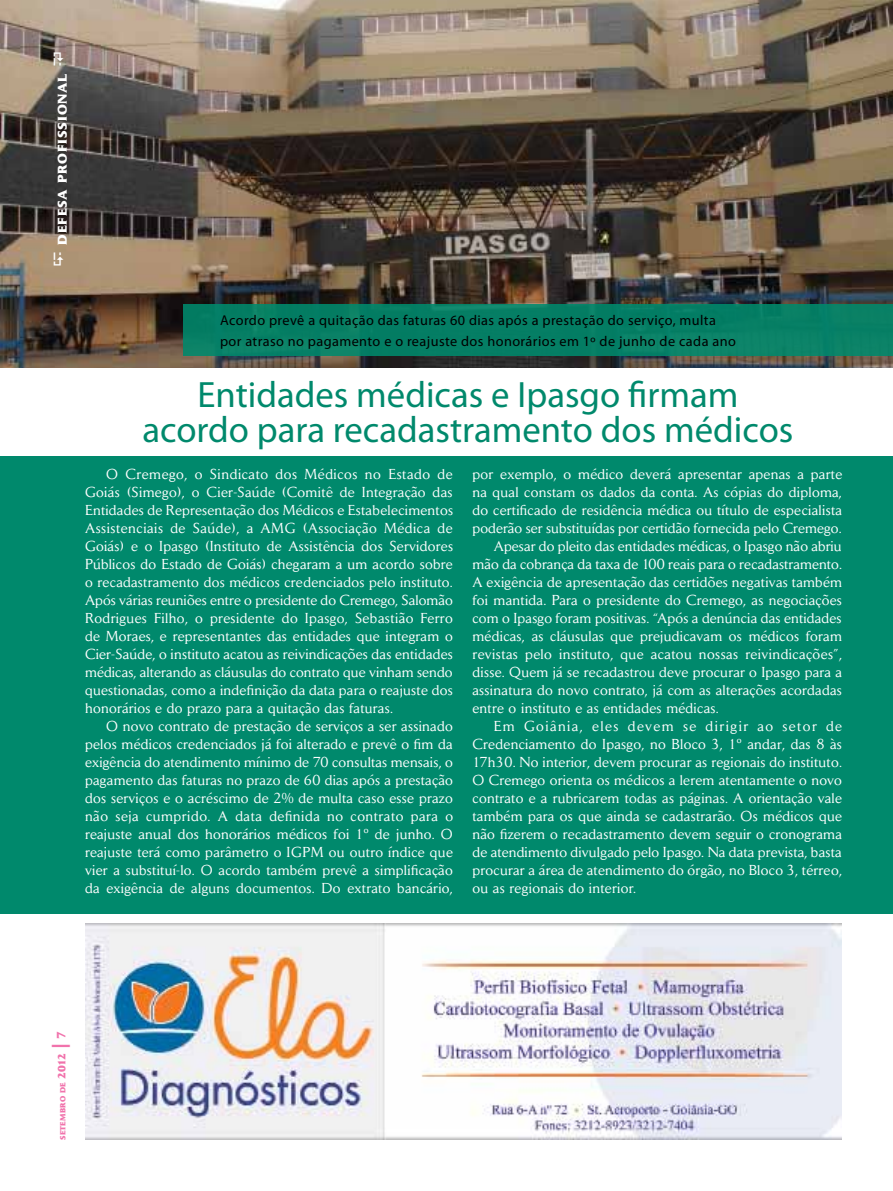
<style>
.page{position:relative;width:893px;height:1191px;background:#fff}
.page>*{position:absolute;margin:0;border:0;box-sizing:border-box;transform-origin:0 0}
.t1{font:36.75px/34.3px "Myriad Pro";color:#00896c;text-align:center}
.t2{font:14.25px/18px "Daily News";letter-spacing:.02em;color:#fff;text-align:justify}
.t3{font:14.25px/21px "Myriad Pro";letter-spacing:.03em;color:#000}
.t4{font:14.25px "Daily News";letter-spacing:.1em;color:#fff}
.t5{font:800 12.6px "Daily News";letter-spacing:.065em;color:#fff}
.t6{font:800 7.35px "Daily News";letter-spacing:.01em;color:#f173ac}
.s1{font-size:10.5px}
.s2{font-size:18px}
.s3{font-size:12px}
</style>
<div class="page">
<div style="left:0;top:457px;width:893px;height:457px;background:#00896c"></div>
<img style="left:0;top:0;width:893px;height:368px">
<div style="left:183px;top:304px;width:710px;height:51px;background:#057e64"></div>
<img style="left:85px;top:923px;width:757px;height:217px">
<svg style="left:54px;top:252px;width:10px;height:13px"></svg>
<svg style="left:54px;top:53px;width:10px;height:13px"></svg>
<p class="t5" style="left:55px;top:245px;width:173px;rotate:-90deg">defesa profissional</p>
<p class="t3" style="left:220px;top:309px;width:517px">Acordo prevê a quitação das faturas 60 dias após a prestação do serviço, multa por atraso no pagamento e o reajuste dos honorários em 1º de junho de cada ano</p>
<h1 class="t1" style="left:142px;top:377px;width:652px">Entidades médicas e I pasgo firmam acordo para recadastramento dos médicos</h1>
<p class="t2" style="left:85px;top:465px;width:370px;text-indent:21px">O Cremego, o Sindicato dos Médicos no Estado de Goiás (Simego), o Cier-Saúde (Comitê de Integração das Entidades de Representação dos Médicos e Estabelecimentos Assistenciais de Saúde), a AMG (Associação Médica de Goiás) e o Ipasgo (Instituto de Assistência dos Servidores Públicos do Estado de Goiás) chegaram a um acordo sobre o recadastramento dos médicos credenciados pelo instituto.<br>Após várias reuniões entre o presidente do Cremego, Salomão Rodrigues Filho, o presidente do Ipasgo, Sebastião Ferro de Moraes, e representantes das entidades que integram o Cier-Saúde, o instituto acatou as reivindicações das entidades médicas, alterando as cláusulas do contrato que vinham sendo questionadas, como a indefinição da data para o reajuste dos honorários e do prazo para a quitação das faturas.</p>
<p class="t2" style="left:85px;top:716px;width:370px;text-indent:21px">O novo contrato de prestação de serviços a ser assinado pelos médicos credenciados já foi alterado e prevê o fim da exigência do atendimento mínimo de 70 consultas mensais, o pagamento das faturas no prazo de 60 dias após a prestação dos serviços e o acréscimo de 2% de multa caso esse prazo não seja cumprido. A data definida no contrato para o reajuste anual dos honorários médicos foi 1º de junho. O reajuste terá como parâmetro o IGPM ou outro índice que vier a substituí-lo. O acordo também prevê a simplificação da exigência de alguns documentos. Do extrato bancário,</p>
<p class="t2" style="left:472px;top:464px;width:371px">por exemplo, o médico deverá apresentar apenas a parte</p>
<p class="t2" style="left:472px;top:482px;width:371px">na qual constam os dados da conta. As cópias do diploma,</p>
<p class="t2" style="left:472px;top:500px;width:371px">do certificado de residência médica ou título de especialista</p>
<p class="t2" style="left:472px;top:518px;width:371px">poderão ser substituídas por certidão fornecida pelo Cremego.</p>
<p class="t2" style="left:494px;top:536px;width:349px">Apesar do pleito das entidades médicas, o Ipasgo não abriu</p>
<p class="t2" style="left:472px;top:554px;width:371px">mão da cobrança da taxa de 100 reais para o recadastramento.</p>
<p class="t2" style="left:472px;top:572px;width:371px">A exigência de apresentação das certidões negativas também</p>
<p class="t2" style="left:472px;top:590px;width:371px">foi mantida. Para o presidente do Cremego, as negociações</p>
<p class="t2" style="left:472px;top:608px;width:371px">com o Ipasgo foram positivas. “Após a denúncia das entidades</p>
<p class="t2" style="left:472px;top:626px;width:371px">médicas, as cláusulas que prejudicavam os médicos foram</p>
<p class="t2" style="left:472px;top:644px;width:371px">revistas pelo instituto, que acatou nossas reivindicações”,</p>
<p class="t2" style="left:472px;top:662px;width:371px">disse. Quem já se recadastrou deve procurar o Ipasgo para a</p>
<p class="t2" style="left:472px;top:680px;width:371px">assinatura do novo contrato, já com as alterações acordadas</p>
<p class="t2" style="left:472px;top:698px;width:248px">entre o instituto e as entidades médicas.</p>
<p class="t4" style="left:494px;top:717px;width:350px">Em Goiânia, eles devem se dirigir ao setor de</p>
<p class="t2" style="left:472px;top:734px;width:371px">Credenciamento do Ipasgo, no Bloco 3, 1º andar, das 8 às</p>
<p class="t2" style="left:472px;top:752px;width:371px">17h30. No interior, devem procurar as regionais do instituto.</p>
<p class="t2" style="left:472px;top:770px;width:371px">O Cremego orienta os médicos a lerem atentamente o novo</p>
<p class="t2" style="left:472px;top:788px;width:371px">contrato e a rubricarem todas as páginas. A orientação vale</p>
<p class="t2" style="left:472px;top:806px;width:371px">também para os que ainda se cadastrarão. Os médicos que</p>
<p class="t2" style="left:472px;top:824px;width:371px">não fizerem o recadastramento devem seguir o cronograma</p>
<p class="t2" style="left:472px;top:842px;width:371px">de atendimento divulgado pelo Ipasgo. Na data prevista, basta</p>
<p class="t2" style="left:472px;top:860px;width:371px">procurar a área de atendimento do órgão, no Bloco 3, térreo,</p>
<p class="t2" style="left:472px;top:878px;width:165px">ou as regionais do interior.</p>
<p class="t6" style="left:58px;top:1140px;width:110px;rotate:-90deg">setembro de <span class="s1">2012</span> <span class="s2">|</span> <span class="s3">7</span></p>
</div>
